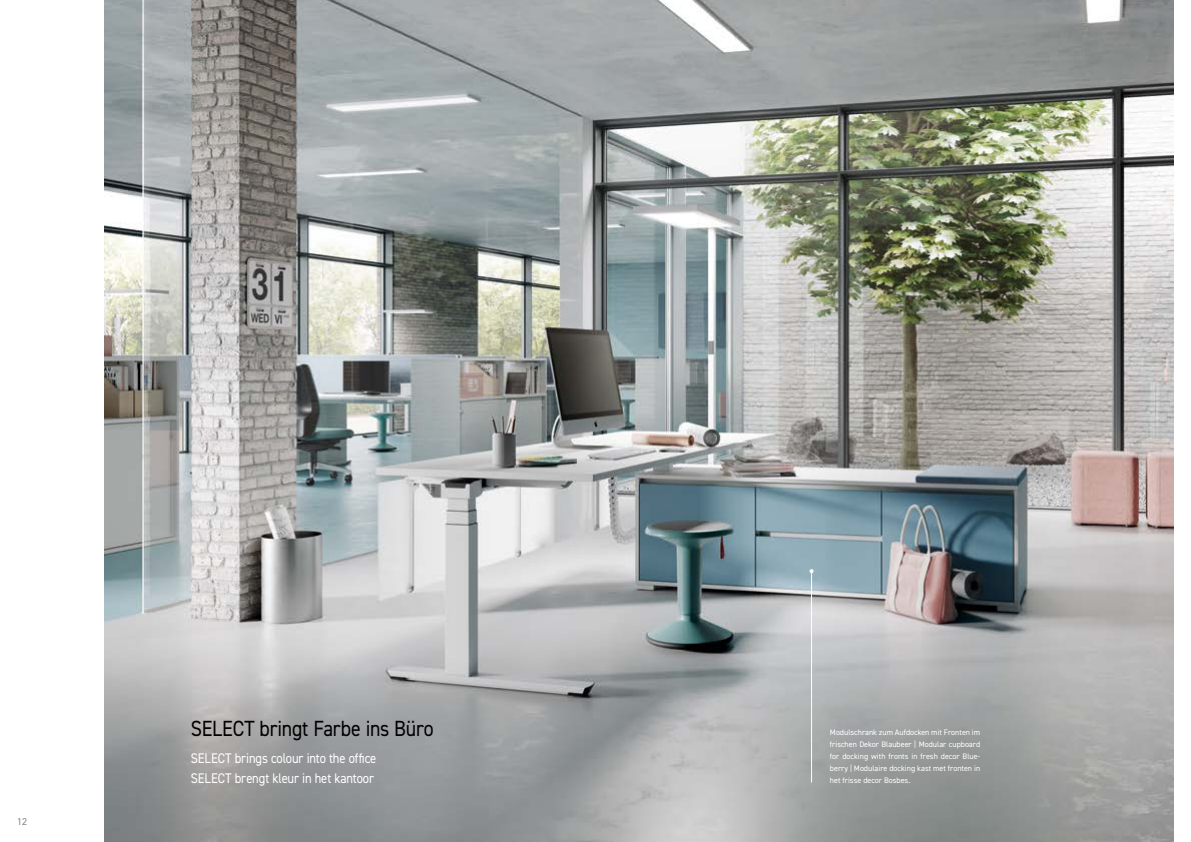
<style>
.page{position:relative;width:1191px;height:842px;background:#fff}
.page>*{position:absolute;margin:0;border:0;box-sizing:border-box;transform-origin:0 0}
.t1{font:22px "DIN2014";letter-spacing:-.01em;color:#000;scale:.9 1}
.t2{font:14px/20px "DIN2014";letter-spacing:-.01em;color:#fff;scale:.9 1}
.t3{font:10px "DIN2014";color:#878786}
.t4{font:8px/12px "DIN2014";color:#fff;text-align:justify}
</style>
<div class="page">
<img style="left:104px;top:0;width:1070px;height:842px">
<hr style="left:811px;top:571px;width:1px;height:211px;background:#fff">
<svg style="left:809px;top:569px;width:4px;height:4px"></svg>
<p class="t3" style="left:17px;top:815px;width:11px">12</p>
<h1 class="t1" style="left:191px;top:714px;width:271px">SELECT bringt Farbe ins Büro</h1>
<h2 class="t2" style="left:191px;top:748px;width:207px">SELECT brings colour into the office<br>SELECT brengt kleur in het kantoor</h2>
<p class="t4" style="left:830px;top:726px;width:152px">Modulschrank zum Aufdocken mit Fronten im frischen Dekor Blaubeer | Modular cupboard for docking with fronts in fresh decor Blue&shy;berry | Modulaire docking kast met fronten in het frisse decor Bosbes.</p>
</div>
